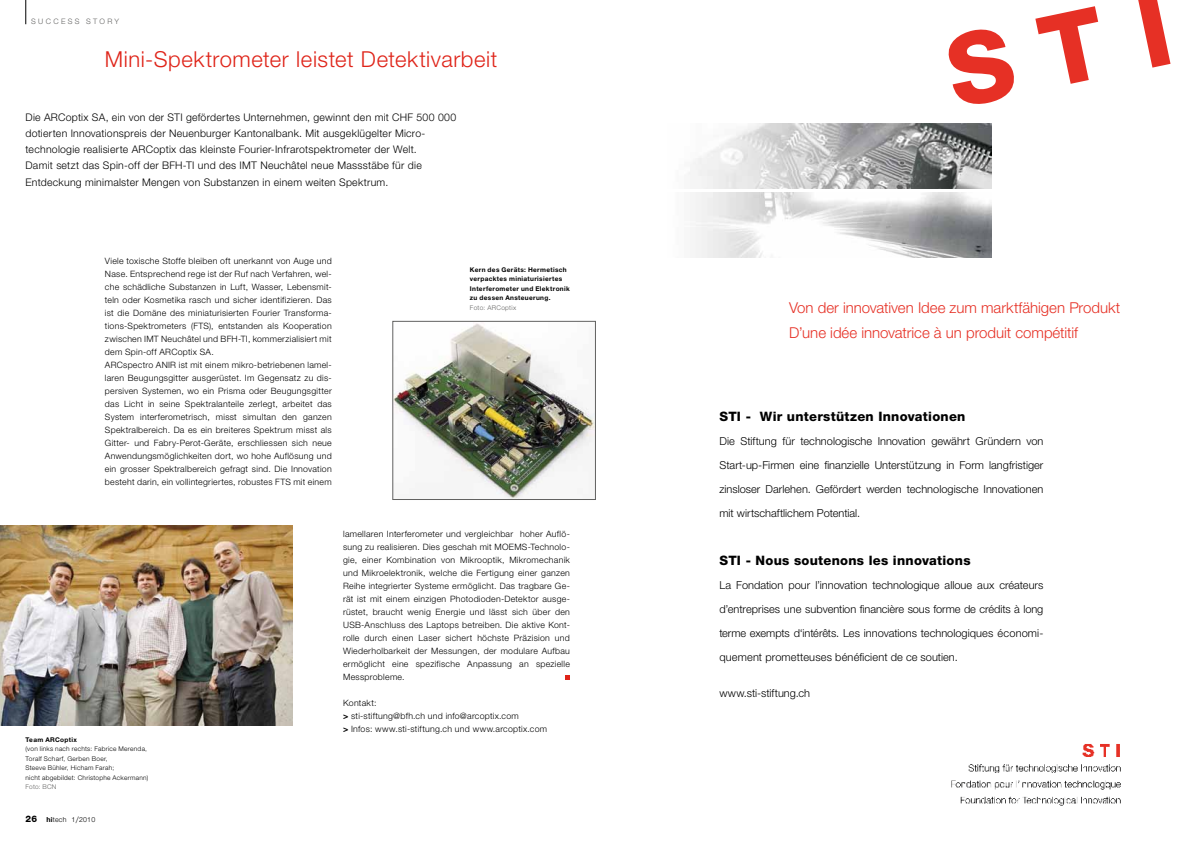
<style>
.page{position:relative;width:1191px;height:842px;background:#fff}
.page>*{position:absolute;margin:0;border:0;box-sizing:border-box;transform-origin:0 0}
.t1{font:300 22px "Helvetica Neue LT Std";letter-spacing:.025em;color:#df2419}
.t2{font:300 15px/25px "Helvetica Neue LT Std";letter-spacing:-.005em;color:#e63025}
.t3{font:800 13px "Helvetica Neue LT Std";letter-spacing:.02em;color:#000}
.t4{font:300 11px/24px "Helvetica Neue LT Std";letter-spacing:.005em;color:#000;text-align:justify}
.t5{font:300 10.5px/16.3px "Helvetica Neue LT Std";letter-spacing:.025em;color:#000}
.t6{font:300 8.8px/13px "Helvetica Neue LT Std";letter-spacing:.03em;color:#000}
.t7{font:300 7.5px "Helvetica Neue LT Std";color:#626261}
.t8{font:300 7px "Helvetica Neue LT Std";letter-spacing:.025em;color:#000}
.t9{font:300 6.5px/9.5px "Helvetica Neue LT Std";letter-spacing:.04em;color:#000}
.t10{font:700 6.5px/9.5px "Helvetica Neue LT Std";letter-spacing:.05em;color:#000}
.t11{font:300 6.5px "Helvetica Neue LT Std";letter-spacing:.04em;color:#626261}
.s1{font-weight:800;font-size:9px}
.s2{font-weight:700}
.s3{font-size:9px}
</style>
<div class="page">
<svg style="left:948px;top:29px;width:66px;height:75px"></svg>
<svg style="left:1035px;top:6px;width:63px;height:78px"></svg>
<svg style="left:1138px;top:0;width:32px;height:68px"></svg>
<img style="left:689px;top:124px;width:302px;height:64px">
<img style="left:695px;top:193px;width:296px;height:64px">
<img style="left:951px;top:744px;width:170px;height:62px">
<img style="left:395px;top:323px;width:198px;height:175px">
<div style="left:393px;top:321px;width:202px;height:179px;border:1px solid #626261"></div>
<svg style="left:566px;top:675px;width:4px;height:5px"></svg>
<svg style="left:26px;top:0;width:1px;height:24px"></svg>
<img style="left:0;top:526px;width:293px;height:200px">
<p class="t7" style="left:31px;top:16px;width:15px">S uccess</p>
<p class="t7" style="left:86px;top:16px;width:8px">stor</p>
<p class="t7" style="left:115px;top:16px;width:6px">y</p>
<h1 class="t1" style="left:105px;top:45px;width:394px">Mini-Spektrometer leistet Detektivarbeit</h1>
<p class="t5" style="left:26px;top:108px;width:432px">Die ARCoptix SA, ein von der STI gefördertes Unternehmen, gewinnt den mit CHF 500 000 dotierten Innovationspreis der Neuenburger Kantonalbank. Mit ausgeklügelter Micro&shy;technologie realisierte ARCoptix das kleinste Fourier-Infrarotspektrometer der Welt.<br>Damit setzt das Spin-off der BFH-TI und des IMT Neuchâtel neue Massstäbe für die Entdeckung minimalster Mengen von Substanzen in einem weiten Spektrum.</p>
<p class="t6" style="left:105px;top:254px;width:228px">Viele toxische Stoffe bleiben oft unerkannt von Auge und Nase. Entsprechend rege ist der Ruf nach Verfahren, wel&shy;che schädliche Substanzen in Luft, Wasser, Lebensmit&shy;teln oder Kosmetika rasch und sicher identifizieren. Das ist die Domäne des miniaturisierten Fourier Transforma&shy;tions-Spektrometers (FTS), entstanden als Kooperation zwischen IMT Neuchâtel und BFH-TI, kommerzialisiert mit dem Spin-off ARCoptix SA.<br>ARCspectro ANIR ist mit einem mikro-betriebenen lamel&shy;laren Beugungsgitter ausgerüstet. Im Gegensatz zu dis&shy;persiven Systemen, wo ein Prisma oder Beugungsgitter das Licht in seine Spektralanteile zerlegt, arbeitet das System interferometrisch, misst simultan den ganzen Spektralbereich. Da es ein breiteres Spektrum misst als Gitter- und Fabry-Perot-Geräte, erschliessen sich neue Anwendungsmöglichkeiten dort, wo hohe Auflösung und ein grosser Spektralbereich gefragt sind. Die Innovation besteht darin, ein vollintegriertes, robustes FTS mit einem</p>
<p class="t10" style="left:470px;top:265px;width:101px">Kern des Geräts: Hermetisch verpacktes miniaturisiertes<br>Interferometer und Elektronik zu dessen Ansteuerung.</p>
<p class="t11" style="left:470px;top:304px;width:48px">Foto: ARCoptix</p>
<p class="t10" style="left:26px;top:734px;width:53px">Team ARCoptix</p>
<p class="t9" style="left:26px;top:744px;width:124px">(von links nach rechts: Fabrice Merenda, Toralf Scharf, Gerben Boer,<br>Steeve Bühler, Hicham Farah;<br>nicht abgebildet: Christophe Ackermann)</p>
<p class="t11" style="left:26px;top:783px;width:32px">Foto: BCN</p>
<p class="t8" style="left:26px;top:815px;width:71px"><span class="s1">26</span> <span class="s2">hi</span>tech 1<span class="s3">/</span>2010</p>
<p class="t6" style="left:343px;top:527px;width:228px;text-align:justify">lamellaren Interferometer und vergleichbar hoher Auflö&shy;sung zu realisieren. Dies geschah mit MOEMS-Technolo&shy;gie, einer Kombination von Mikrooptik, Mikromechanik und Mikroelektronik, welche die Fertigung einer ganzen Reihe integrierter Systeme ermöglicht. Das tragbare Ge&shy;rät ist mit einem einzigen Photodioden-Detektor ausge&shy;rüstet, braucht wenig Energie und lässt sich über den USB-Anschluss des Laptops betreiben. Die aktive Kont&shy;rolle durch einen Laser sichert höchste Präzision und Wiederholbarkeit der Messungen, der modulare Aufbau ermöglicht eine spezifische Anpassung an spezielle Messprobleme.</p>
<p class="t6" style="left:343px;top:696px;width:206px">Kontakt:<br><span class="s2">&gt;</span> sti-stiftung@bfh.ch und info@arcoptix.com<br><span class="s2">&gt;</span> Infos: www.sti-stiftung.ch und www.arcoptix.com</p>
<h2 class="t2" style="left:789px;top:295px;width:333px">Von der innovativen Idee zum marktfähigen Produkt<br>D’une idée innovatrice à un produit compétitif</h2>
<h3 class="t3" style="left:719px;top:408px;width:247px">STI - Wir unterstützen Innovationen</h3>
<p class="t4" style="left:719px;top:428px;width:326px">Die Stiftung für technologische Innovation gewährt Gründern von Start-up-Firmen eine finanzielle Unterstützung in Form langfristiger zinsloser Darlehen. Gefördert werden technologische Innovationen mit wirtschaftlichem Potential.</p>
<h3 class="t3" style="left:719px;top:552px;width:253px">STI - Nous soutenons les innovations</h3>
<p class="t4" style="left:719px;top:572px;width:325px">La Fondation pour l’innovation technologique alloue aux créateurs d’entreprises une subvention financière sous forme de crédits à long terme exempts d‘intérêts. Les innovations technologiques économi&shy;quement prometteuses bénéficient de ce soutien.</p>
<p class="t4" style="left:719px;top:680px;width:92px">www.sti-stiftung.ch</p>
</div>
